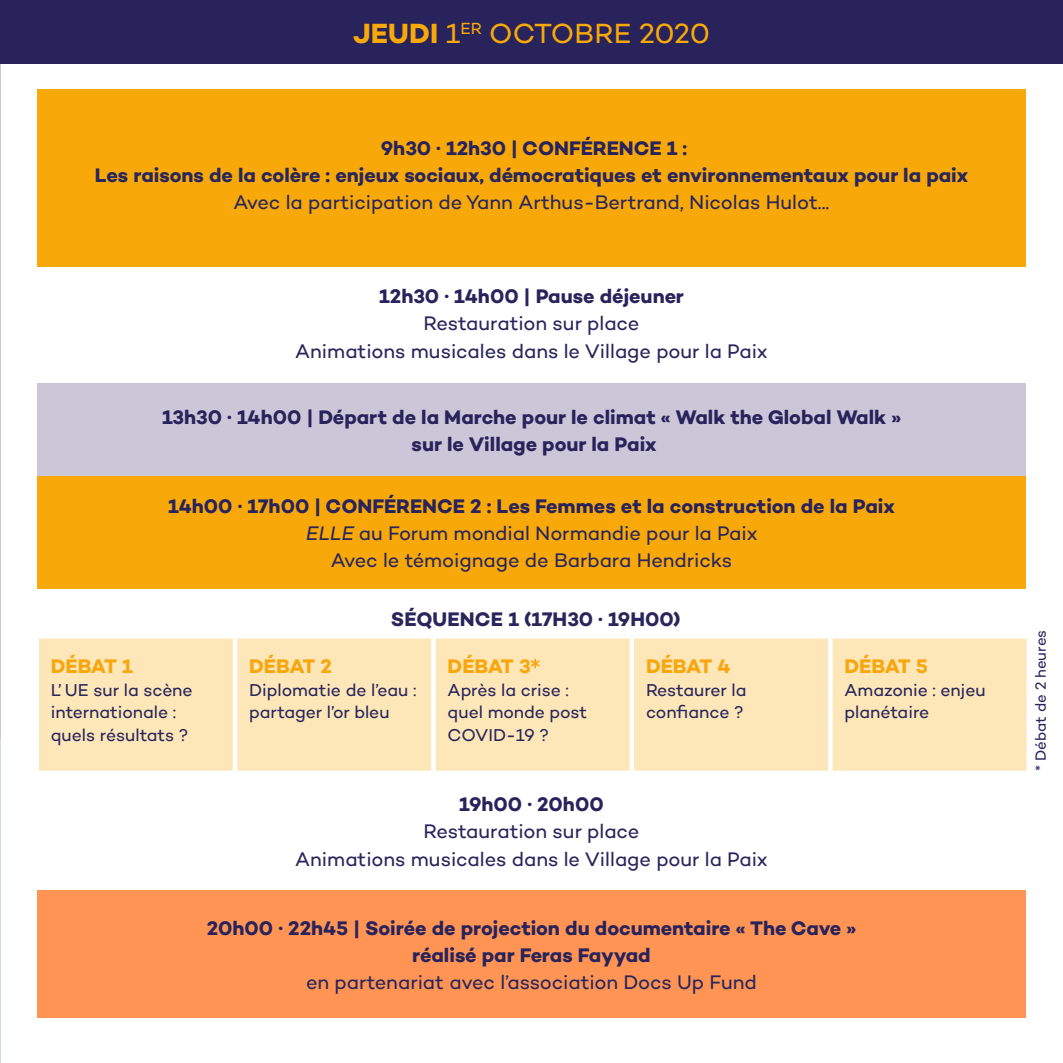
<style>
.page{position:relative;width:1063px;height:1063px;background:#fff}
.page>*{position:absolute;margin:0;border:0;box-sizing:border-box;transform-origin:0 0}
.t1{font:28.25px "Campton";letter-spacing:-.015em;color:#f8a909}
.t2{font:20px/27px "Campton";letter-spacing:-.005em;color:#28265b;text-align:center}
.t3{font:700 20px/27px "Campton";color:#29235c;text-align:center}
.t4{font:700 20px "Campton";letter-spacing:-.005em;color:#28265b}
.t5{font:700 20px "Campton";letter-spacing:-.015em;color:#f7a70d}
.t6{font:17.5px/22.5px "Campton";letter-spacing:-.005em;color:#28265b}
.t7{font:15px "Campton";letter-spacing:-.005em;color:#28265b}
.s1{font-weight:700}
.s2{font-weight:700;color:#29235c}
.s3{font-style:italic}
.s4{color:#29235c}
</style>
<div class="page">
<img style="left:0;top:262px;width:1px;height:477px">
<hr style="left:0;top:691px;width:1px;height:48px;background:#fff">
<div style="left:39px;top:639px;width:987px;height:132px;background:#fde6b8"></div>
<hr style="left:233px;top:639px;width:4px;height:132px;background:#fff">
<div style="left:431px;top:639px;width:5px;height:132px;background:#fff"></div>
<hr style="left:630px;top:639px;width:4px;height:132px;background:#fff">
<div style="left:828px;top:639px;width:5px;height:132px;background:#fff"></div>
<svg style="left:531px;top:659px;width:9px;height:9px"></svg>
<div style="left:0;top:0;width:1063px;height:64px;background:#29235c"></div>
<div style="left:37px;top:89px;width:989px;height:177px;background:#f8a909"></div>
<div style="left:37px;top:476px;width:989px;height:113px;background:#f8a909"></div>
<div style="left:37px;top:890px;width:989px;height:127px;background:#ff9454"></div>
<div style="left:37px;top:383px;width:989px;height:93px;background:#cbc6d8"></div>
<h1 class="t1" style="left:353px;top:16px;width:358px"><span class="s1">JEUDI</span> 1<sup>ER</sup> OCTOBRE 2020</h1>
<p class="t3" style="left:381px;top:134px;width:308px">9h30 · 12h30 | CONFÉRENCE 1 :</p>
<p class="t4" style="left:95px;top:162px;width:875px">Les raisons de la colère : enjeux sociaux, démocratiques et environnementaux pour la paix</p>
<p class="t2" style="left:234px;top:188px;width:597px">Avec la participation de Yann Arthus-Bertrand, Nicolas Hulot...</p>
<p class="t3" style="left:379px;top:283px;width:306px">12h30 · 14h00 | Pause déjeuner</p>
<p class="t2" style="left:295px;top:310px;width:474px">Restauration sur place<br>Animations musicales dans le Village pour la Paix</p>
<p class="t3" style="left:162px;top:403px;width:741px">13h30 · 14h00 | Départ de la Marche pour le climat « Walk the Global Walk » sur le Village pour la Paix</p>
<p class="t2" style="left:168px;top:492px;width:728px"><span class="s2">14h00 · 17h00 | CONFÉRENCE 2 : Les Femmes et la construction de la Paix<br></span><span class="s3">ELLE</span> au Forum mondial Normandie pour la Paix<br>Avec le témoignage de Barbara Hendricks</p>
<p class="t5" style="left:51px;top:654px;width:84px">DÉBAT 1</p>
<p class="t6" style="left:51px;top:678px;width:143px">L’ UE sur la scène internationale : quels résultats ?</p>
<p class="t4" style="left:391px;top:607px;width:291px">SÉQUENCE 1 (17H30 <span class="s4">·</span> 19H00)</p>
<p class="t5" style="left:249px;top:654px;width:84px">DÉBAT 2</p>
<p class="t6" style="left:249px;top:678px;width:169px">Diplomatie de l’eau : partager l’or bleu</p>
<p class="t5" style="left:448px;top:654px;width:84px">DÉBAT 3</p>
<p class="t6" style="left:448px;top:678px;width:141px">Après la crise : quel monde post<br>COVID-19 ?</p>
<p class="t5" style="left:646px;top:654px;width:86px">DÉBAT 4</p>
<p class="t6" style="left:646px;top:678px;width:102px">Restaurer la confiance ?</p>
<p class="t5" style="left:844px;top:654px;width:85px">DÉBAT 5</p>
<p class="t6" style="left:844px;top:678px;width:143px">Amazonie : enjeu planétaire</p>
<p class="t3" style="left:459px;top:791px;width:146px">19h00 · 20h00</p>
<p class="t2" style="left:295px;top:818px;width:474px">Restauration sur place<br>Animations musicales dans le Village pour la Paix</p>
<p class="t3" style="left:207px;top:914px;width:651px">20h00 · 22h45 | Soirée de projection du documentaire « The Cave » réalisé par Feras Fayyad</p>
<p class="t2" style="left:306px;top:968px;width:452px">en partenariat avec l’association Docs Up Fund</p>
<p class="t7" style="left:1031px;top:771px;width:142px;rotate:-90deg">* Débat de 2 heures</p>
</div>
